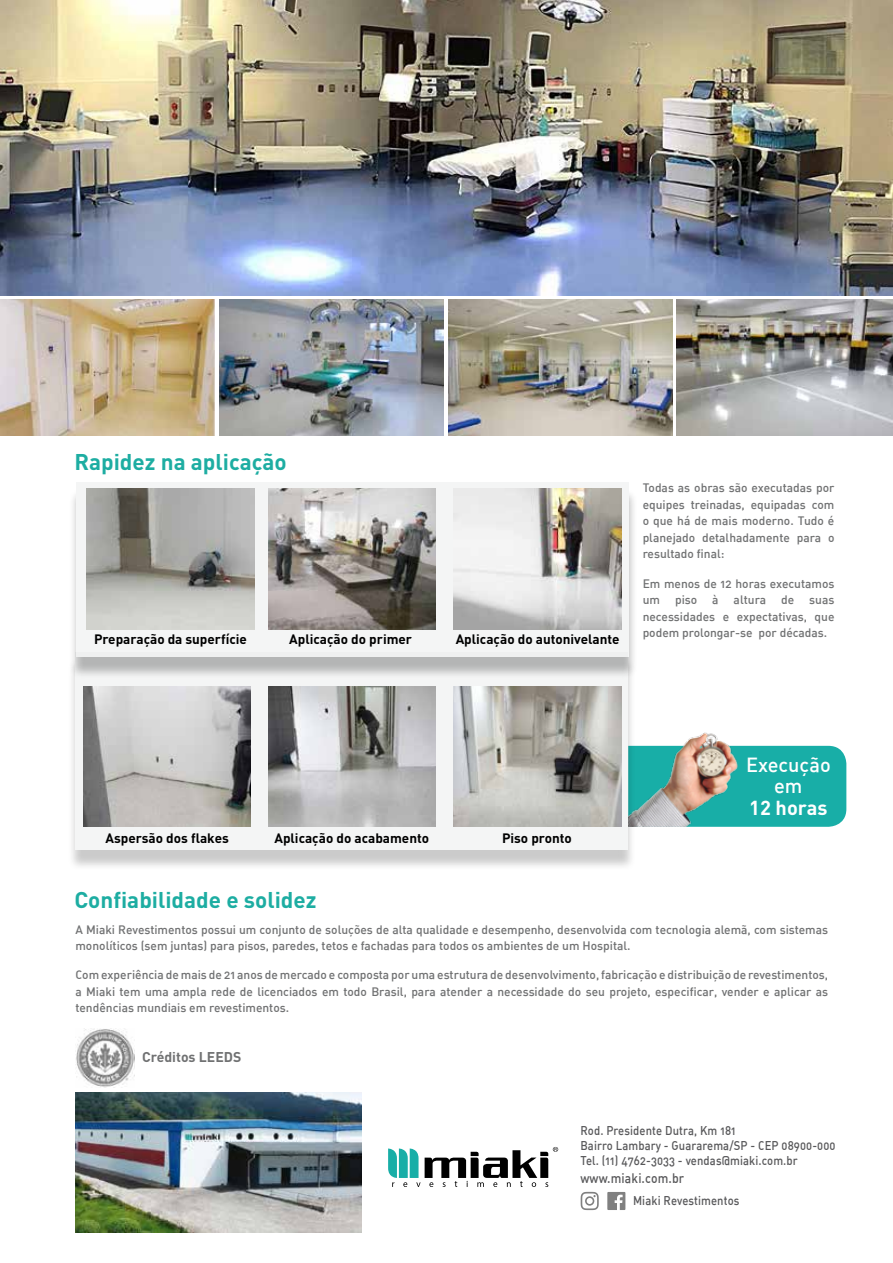
<style>
.page{position:relative;width:893px;height:1263px;background:#fff}
.page>*{position:absolute;margin:0;border:0;box-sizing:border-box;transform-origin:0 0}
.t1{font:700 22.5px "DIN";color:#1dada2}
.t2{font:19.95px/21.5px "DIN Medium Alternate";color:#fff;text-align:center}
.t3{font:700 19.95px "DIN";color:#fff}
.t4{font:700 13.95px "DIN";color:#707172}
.t5{font:700 13.5px "DIN";color:#000}
.t6{font:13.5px "DIN Medium Alternate";letter-spacing:.01em;color:#58585a;scale:.9 1}
.t7{font:12.45px/15px "DIN Medium Alternate";letter-spacing:.01em;color:#58585a;scale:.9 1}
.t8{font:12px/16.5px "DIN Medium Alternate";color:#707172;text-align:justify}
</style>
<div class="page">
<img style="left:448px;top:300px;width:224px;height:135px">
<div style="left:738px;top:746px;width:108px;height:81px;background:#18aea7"></div>
<img style="left:636px;top:732px;width:102px;height:95px">
<img style="left:75px;top:1092px;width:286px;height:140px">
<div style="left:67px;top:657px;width:569px;height:214px;background:#000;opacity:.4"></div>
<div style="left:75px;top:652px;width:553px;height:198px;background:#f4f5f5"></div>
<div style="left:68px;top:489px;width:570px;height:191px;background:#000;opacity:.5"></div>
<div style="left:76px;top:482px;width:553px;height:174px;background:#f4f5f5"></div>
<img style="left:84px;top:686px;width:167px;height:141px">
<img style="left:268px;top:489px;width:167px;height:140px">
<img style="left:87px;top:489px;width:167px;height:140px">
<img style="left:268px;top:686px;width:167px;height:141px">
<img style="left:454px;top:489px;width:167px;height:140px">
<img style="left:454px;top:686px;width:167px;height:141px">
<img style="left:76px;top:1028px;width:59px;height:59px">
<img style="left:0;top:0;width:893px;height:296px">
<img style="left:219px;top:300px;width:224px;height:135px">
<img style="left:0;top:300px;width:215px;height:135px">
<img style="left:677px;top:300px;width:216px;height:135px">
<svg style="left:388px;top:1147px;width:170px;height:40px"></svg>
<svg style="left:581px;top:1192px;width:18px;height:18px"></svg>
<svg style="left:607px;top:1192px;width:18px;height:18px"></svg>
<h1 class="t1" style="left:74px;top:447px;width:214px">Rapidez na aplicação</h1>
<p class="t5" style="left:94px;top:630px;width:154px">Preparação da superfície</p>
<p class="t5" style="left:289px;top:630px;width:124px">Aplicação do primer</p>
<p class="t5" style="left:456px;top:630px;width:165px">Aplicação do autonivelante</p>
<p class="t8" style="left:643px;top:479px;width:193px">Todas as obras são executadas por equipes treinadas, equipadas com o que há de mais moderno. Tudo é planejado detalhadamente para o resultado final:</p>
<p class="t8" style="left:643px;top:574px;width:193px">Em menos de 12 horas executamos um</p>
<p class="t8" style="left:675px;top:591px;width:24px">piso</p>
<p class="t8" style="left:712px;top:591px;width:8px">à</p>
<p class="t8" style="left:734px;top:591px;width:34px">altura</p>
<p class="t8" style="left:781px;top:591px;width:15px">de</p>
<p class="t8" style="left:643px;top:591px;width:193px;text-indent:167px">suas necessidades e expectativas, que podem prolongar-se por décadas.</p>
<p class="t5" style="left:105px;top:829px;width:125px">Aspersão dos flakes</p>
<p class="t5" style="left:274px;top:829px;width:156px">Aplicação do acabamento</p>
<h1 class="t1" style="left:74px;top:885px;width:244px">Confiabilidade e solidez</h1>
<p class="t5" style="left:502px;top:829px;width:71px">Piso pronto</p>
<h2 class="t2" style="left:746px;top:753px;width:86px">Execução em</h2>
<h2 class="t3" style="left:749px;top:794px;width:80px">12 horas</h2>
<p class="t8" style="left:75px;top:920px;width:754px">A Miaki Revestimentos possui um conjunto de soluções de alta qualidade e desempenho, desenvolvida com tecnologia alemã, com sistemas monolíticos (sem juntas) para pisos, paredes, tetos e fachadas para todos os ambientes de um Hospital.</p>
<p class="t8" style="left:75px;top:966px;width:754px">Com experiência de mais de 21 anos de mercado e composta por uma estrutura de desenvolvimento, fabricação e distribuição de revestimentos, a Miaki tem uma ampla rede de licenciados em todo Brasil, para atender a necessidade do seu projeto, especificar, vender e aplicar as tendências mundiais em revestimentos.</p>
<p class="t4" style="left:142px;top:1048px;width:101px">Créditos LEEDS</p>
<p class="t7" style="left:580px;top:1122px;width:285px">Rod. Presidente Dutra, Km 181<br>Bairro Lambary - Guararema/SP - CEP 08900-000<br>Tel. (11) 4762-3033 - vendas@miaki.com.br</p>
<p class="t6" style="left:580px;top:1169px;width:117px">www.miaki.com.br</p>
<p class="t7" style="left:633px;top:1192px;width:120px">Miaki Revestimentos</p>
</div>
